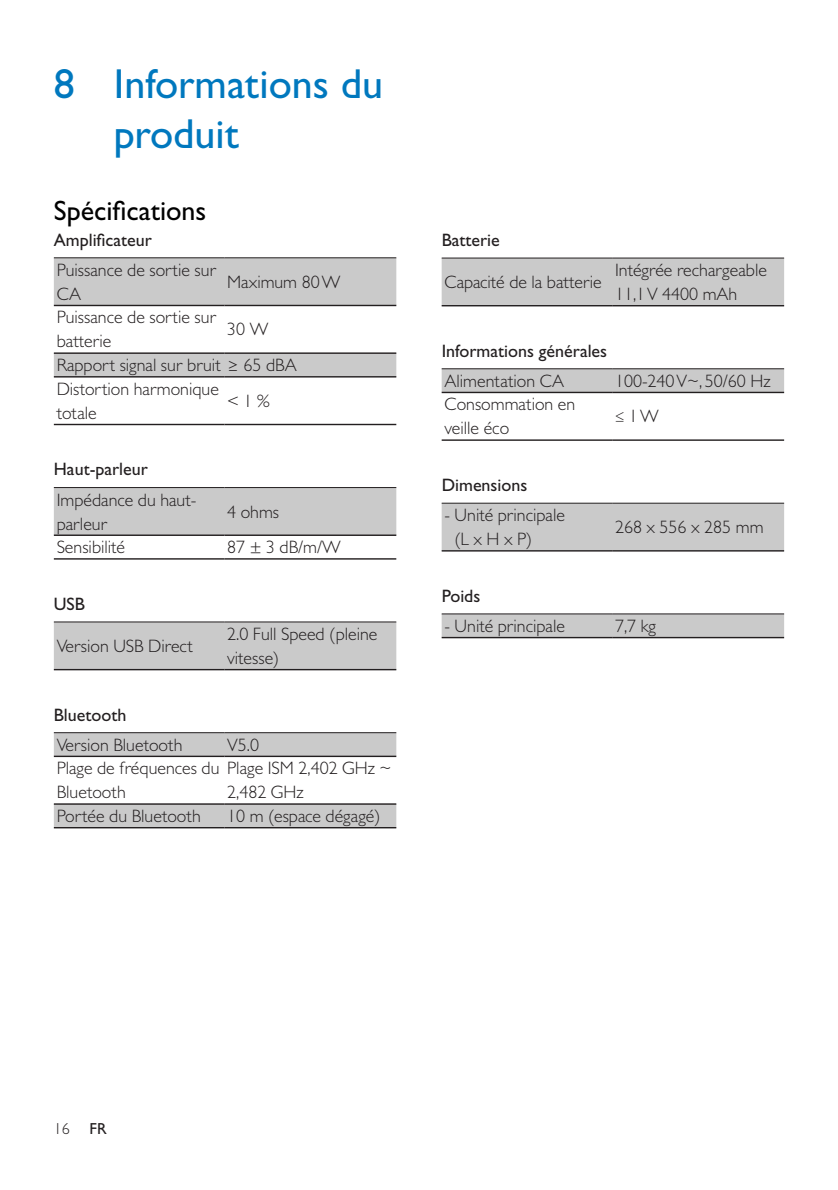
<style>
.page{position:relative;width:838px;height:1190px;background:#fff}
.page>*{position:absolute;margin:0;border:0;box-sizing:border-box;transform-origin:0 0}
.Heading_1{font:500 42px/50.4px "Gill Sans MT Pro";color:#0078be}
.Heading_2{font:28px "Gill Sans Std";color:#000}
.Text{font:300 18px/24px "Gill Sans MT Pro";color:#231f20}
.Text-2{font:18px "Gill Sans Std";color:#231f20}
.t1{font:300 16px "Gill Sans MT Pro";color:#231f20}
.s1{font-family:"Gill Sans Std"}
.s2{font-family:"Gill Sans Std";font-weight:400}
</style>
<div class="page">
<div style="left:54px;top:258px;width:342px;height:47px;background:#cacaca"></div>
<div style="left:54px;top:354px;width:342px;height:22px;background:#cacaca"></div>
<hr style="left:54px;top:305px;width:170px;height:1px;background:#231f20">
<hr style="left:224px;top:305px;width:172px;height:1px;background:#231f20">
<hr style="left:54px;top:352px;width:170px;height:2px;background:#231f20">
<hr style="left:224px;top:352px;width:172px;height:2px;background:#231f20">
<hr style="left:54px;top:376px;width:170px;height:1px;background:#231f20">
<hr style="left:224px;top:376px;width:172px;height:1px;background:#231f20">
<hr style="left:54px;top:424px;width:170px;height:1px;background:#231f20">
<hr style="left:224px;top:424px;width:172px;height:1px;background:#231f20">
<hr style="left:54px;top:257px;width:170px;height:1px;background:#231f20">
<hr style="left:224px;top:257px;width:172px;height:1px;background:#231f20">
<div style="left:54px;top:488px;width:342px;height:46px;background:#cacaca"></div>
<hr style="left:54px;top:534px;width:170px;height:2px;background:#231f20">
<hr style="left:224px;top:534px;width:172px;height:2px;background:#231f20">
<hr style="left:54px;top:558px;width:170px;height:2px;background:#231f20">
<hr style="left:224px;top:558px;width:172px;height:2px;background:#231f20">
<hr style="left:54px;top:487px;width:170px;height:1px;background:#231f20">
<hr style="left:224px;top:487px;width:172px;height:1px;background:#231f20">
<div style="left:54px;top:622px;width:342px;height:47px;background:#cacaca"></div>
<hr style="left:54px;top:669px;width:170px;height:1px;background:#231f20">
<hr style="left:224px;top:669px;width:172px;height:1px;background:#231f20">
<hr style="left:54px;top:621px;width:170px;height:1px;background:#231f20">
<hr style="left:224px;top:621px;width:172px;height:1px;background:#231f20">
<svg style="left:54px;top:733px;width:342px;height:23px;background:#c6c5c6"></svg>
<div style="left:54px;top:805px;width:342px;height:22px;background:#cacaca"></div>
<hr style="left:54px;top:756px;width:170px;height:1px;background:#231f20">
<hr style="left:224px;top:756px;width:172px;height:1px;background:#231f20">
<hr style="left:54px;top:803px;width:170px;height:2px;background:#231f20">
<hr style="left:224px;top:803px;width:172px;height:2px;background:#231f20">
<hr style="left:54px;top:827px;width:170px;height:1px;background:#231f20">
<hr style="left:224px;top:827px;width:172px;height:1px;background:#231f20">
<hr style="left:54px;top:732px;width:170px;height:1px;background:#231f20">
<hr style="left:224px;top:732px;width:172px;height:1px;background:#231f20">
<div style="left:442px;top:259px;width:342px;height:46px;background:#cacaca"></div>
<hr style="left:442px;top:305px;width:170px;height:1px;background:#231f20">
<hr style="left:612px;top:305px;width:172px;height:1px;background:#231f20">
<hr style="left:442px;top:258px;width:170px;height:1px;background:#231f20">
<hr style="left:612px;top:258px;width:172px;height:1px;background:#231f20">
<svg style="left:442px;top:369px;width:342px;height:23px;background:#c6c6c6"></svg>
<hr style="left:442px;top:392px;width:170px;height:1px;background:#231f20">
<hr style="left:612px;top:392px;width:172px;height:1px;background:#231f20">
<hr style="left:442px;top:439px;width:170px;height:2px;background:#231f20">
<hr style="left:612px;top:439px;width:172px;height:2px;background:#231f20">
<hr style="left:442px;top:368px;width:170px;height:1px;background:#231f20">
<hr style="left:612px;top:368px;width:172px;height:1px;background:#231f20">
<div style="left:442px;top:504px;width:342px;height:46px;background:#cacaca"></div>
<hr style="left:442px;top:550px;width:170px;height:2px;background:#231f20">
<hr style="left:612px;top:550px;width:172px;height:2px;background:#231f20">
<hr style="left:442px;top:503px;width:170px;height:1px;background:#231f20">
<hr style="left:612px;top:503px;width:172px;height:1px;background:#231f20">
<svg style="left:442px;top:614px;width:342px;height:23px;background:#c6c5c6"></svg>
<hr style="left:442px;top:637px;width:170px;height:1px;background:#231f20">
<hr style="left:612px;top:637px;width:172px;height:1px;background:#231f20">
<hr style="left:442px;top:613px;width:170px;height:1px;background:#231f20">
<hr style="left:612px;top:613px;width:172px;height:1px;background:#231f20">
<p class="Heading_1" style="left:114px;top:58px;width:271px;text-indent:-60px">8 Informations du produit</p>
<p class="Heading_2" style="left:54px;top:195px;width:154px">Spécifications</p>
<p class="Text-2" style="left:54px;top:229px;width:100px">Amplificateur</p>
<p class="Text" style="left:57px;top:257px;width:161px">Puissance de sortie sur<br>CA</p>
<p class="Text" style="left:227px;top:269px;width:115px">Maximum 80 W</p>
<p class="Text" style="left:57px;top:305px;width:161px">Puissance de sortie sur batterie</p>
<p class="Text" style="left:227px;top:317px;width:43px">30 W</p>
<p class="Text" style="left:57px;top:353px;width:242px">Rapport signal sur bruit ≥ 65 dBA</p>
<p class="Text" style="left:57px;top:376px;width:164px">Distortion harmonique totale</p>
<p class="Text" style="left:227px;top:388px;width:44px">&lt; 1 %</p>
<p class="Text-2" style="left:54px;top:459px;width:96px">Haut-parleur</p>
<p class="Text" style="left:57px;top:487px;width:141px">Impédance du haut&shy;parleur</p>
<p class="Text" style="left:227px;top:499px;width:53px">4 ohms</p>
<p class="Text" style="left:57px;top:535px;width:70px">Sensibilité</p>
<p class="Text" style="left:227px;top:535px;width:115px">87 ± 3 dB/m/W</p>
<p class="Text-2" style="left:54px;top:593px;width:33px">USB</p>
<p class="Text" style="left:57px;top:634px;width:138px">Version USB Direct</p>
<p class="Text" style="left:227px;top:622px;width:152px">2.0 Full Speed (pleine vitesse)</p>
<p class="Text-2" style="left:54px;top:704px;width:74px">Bluetooth</p>
<p class="Text" style="left:57px;top:732px;width:127px">Version Bluetooth</p>
<p class="Text" style="left:227px;top:732px;width:33px">V5.0</p>
<p class="Text" style="left:57px;top:756px;width:336px">Plage de fréquences du Plage ISM 2,402 GHz ~<br>Bluetooth</p>
<p class="Text" style="left:227px;top:780px;width:78px">2,482 GHz</p>
<p class="Text" style="left:57px;top:804px;width:146px">Portée du Bluetooth</p>
<p class="Text" style="left:227px;top:804px;width:155px">10 m (espace dégagé)</p>
<p class="Text-2" style="left:442px;top:230px;width:60px">Batterie</p>
<p class="Text" style="left:444px;top:270px;width:159px">Capacité de la batterie</p>
<p class="Text" style="left:615px;top:258px;width:153px">Intégrée rechargeable<br>11,1 V 4400 mAh</p>
<p class="Text-2" style="left:442px;top:340px;width:167px">Informations générales</p>
<p class="Text" style="left:444px;top:368px;width:121px">Alimentation CA</p>
<p class="Text" style="left:615px;top:368px;width:157px">100-240V~, 50/60 Hz</p>
<p class="Text" style="left:444px;top:392px;width:132px">Consommation en veille éco</p>
<p class="Text" style="left:615px;top:404px;width:45px"><span class="s1">≤</span> 1 W</p>
<p class="Text-2" style="left:442px;top:475px;width:87px">Dimensions</p>
<p class="Text" style="left:454px;top:503px;width:112px;text-indent:-10px">- Unité principale (LxHxP)</p>
<p class="Text" style="left:615px;top:515px;width:150px">268 x 556 x 285 mm</p>
<p class="Text-2" style="left:442px;top:585px;width:40px">Poids</p>
<p class="Text" style="left:444px;top:613px;width:122px">- Unité principale</p>
<p class="Text" style="left:615px;top:613px;width:43px">7,7 kg</p>
<p class="t1" style="left:54px;top:1119px;width:54px">16 <span class="s2">FR</span></p>
</div>
